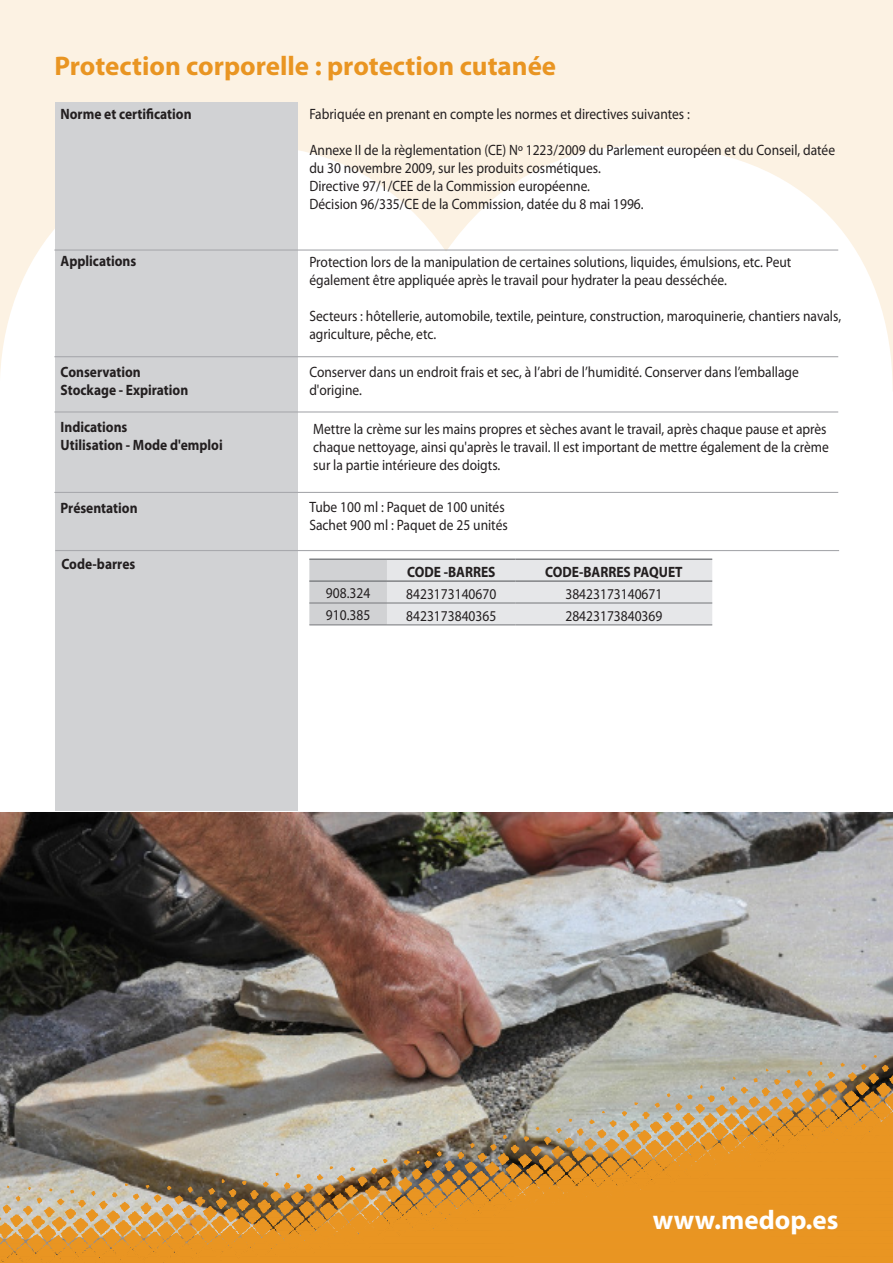
<style>
.page{position:relative;width:893px;height:1263px;background:#fff}
.page>*{position:absolute;margin:0;border:0;box-sizing:border-box;transform-origin:0 0}
.t1{font:700 27px "Myriad Pro";color:#e99522}
.t2{font:700 27px "Myriad Pro";color:#fff}
.t3{font:15px/18px "Myriad Pro";color:#231f20;scale:.9 1}
.t4{font:700 15px "Myriad Pro";color:#231f20;scale:.9 1}
</style>
<div class="page">
<svg style="left:0;top:0;width:893px;height:389px;fill:#fcf2e3"></svg>
<div style="left:55px;top:102px;width:243px;height:708px;background:#d1d2d4"></div>
<hr style="left:54px;top:249px;width:784px;height:2px;background:#a8a9ad">
<hr style="left:54px;top:356px;width:784px;height:1px;background:#a8a9ad">
<hr style="left:54px;top:411px;width:784px;height:2px;background:#a8a9ad">
<hr style="left:54px;top:492px;width:784px;height:1px;background:#a8a9ad">
<hr style="left:55px;top:550px;width:784px;height:1px;background:#a8a9ad">
<svg style="left:309px;top:560px;width:403px;height:64px;background:#e1e2e4"></svg>
<hr style="left:309px;top:602px;width:78px;height:1px;background:#808285">
<hr style="left:387px;top:602px;width:129px;height:1px;background:#808285">
<hr style="left:516px;top:602px;width:196px;height:1px;background:#808285">
<hr style="left:309px;top:624px;width:78px;height:1px;background:#808285">
<hr style="left:387px;top:624px;width:129px;height:1px;background:#808285">
<hr style="left:516px;top:624px;width:196px;height:1px;background:#808285">
<hr style="left:309px;top:558px;width:78px;height:2px;background:#808285">
<hr style="left:387px;top:558px;width:129px;height:2px;background:#808285">
<hr style="left:516px;top:558px;width:196px;height:2px;background:#808285">
<hr style="left:387px;top:580px;width:129px;height:2px;background:#808285">
<hr style="left:516px;top:580px;width:196px;height:2px;background:#808285">
<hr style="left:309px;top:580px;width:78px;height:2px;background:#808285">
<img style="left:0;top:813px;width:893px;height:242px">
<svg style="left:0;top:1055px;width:893px;height:208px;background:#be955b"></svg>
<p class="t1" style="left:54px;top:48px;width:503px">Protection corporelle : protection cutanée</p>
<p class="t4" style="left:61px;top:104px;width:147px">Norme et certification</p>
<p class="t3" style="left:309px;top:105px;width:424px">Fabriquée en prenant en compte les normes et directives suivantes :</p>
<p class="t3" style="left:309px;top:141px;width:586px">Annexe II de la règlementation (CE) Nº 1223/2009 du Parlement européen et du Conseil, datée du 30 novembre 2009, sur les produits cosmétiques.</p>
<p class="t3" style="left:309px;top:177px;width:313px">Directive 97/1/CEE de la Commission européenne.</p>
<p class="t3" style="left:309px;top:195px;width:373px">Décision 96/335/CE de la Commission, datée du 8 mai 1996.</p>
<p class="t4" style="left:61px;top:251px;width:86px">Applications</p>
<p class="t4" style="left:61px;top:362px;width:91px">Conservation</p>
<p class="t4" style="left:61px;top:380px;width:143px">Stockage - Expiration</p>
<p class="t4" style="left:61px;top:417px;width:76px">Indications</p>
<p class="t4" style="left:61px;top:435px;width:182px">Utilisation - Mode d'emploi</p>
<p class="t4" style="left:61px;top:498px;width:87px">Présentation</p>
<p class="t4" style="left:61px;top:554px;width:84px">Code-barres</p>
<p class="t3" style="left:309px;top:253px;width:537px">Protection lors de la manipulation de certaines solutions, liquides, émulsions, etc. Peut également être appliquée après le travail pour hydrater la peau desséchée.</p>
<p class="t3" style="left:309px;top:307px;width:592px">Secteurs : hôtellerie, automobile, textile, peinture, construction, maroquinerie, chantiers navals, agriculture, pêche, etc.</p>
<p class="t3" style="left:309px;top:363px;width:545px">Conserver dans un endroit frais et sec, à l’abri de l’humidité. Conserver dans l’emballage d'origine.</p>
<p class="t3" style="left:313px;top:420px;width:574px">Mettre la crème sur les mains propres et sèches avant le travail, après chaque pause et après chaque nettoyage, ainsi qu'après le travail. Il est important de mettre également de la crème sur la partie intérieure des doigts.</p>
<p class="t3" style="left:309px;top:498px;width:222px">Tube 100 ml : Paquet de 100 unités<br>Sachet 900 ml : Paquet de 25 unités</p>
<p class="t4" style="left:407px;top:562px;width:100px">CODE -BARRES</p>
<p class="t4" style="left:545px;top:562px;width:154px">CODE-BARRES PAQUET</p>
<p class="t3" style="left:326px;top:583px;width:51px">908.324</p>
<p class="t3" style="left:406px;top:584px;width:102px">8423173140670</p>
<p class="t3" style="left:565px;top:584px;width:109px">38423173140671</p>
<p class="t3" style="left:326px;top:605px;width:51px">910.385</p>
<p class="t3" style="left:406px;top:606px;width:102px">8423173840365</p>
<p class="t3" style="left:565px;top:606px;width:109px">28423173840369</p>
<p class="t2" style="left:653px;top:1202px;width:187px">www.medop.es</p>
</div>
